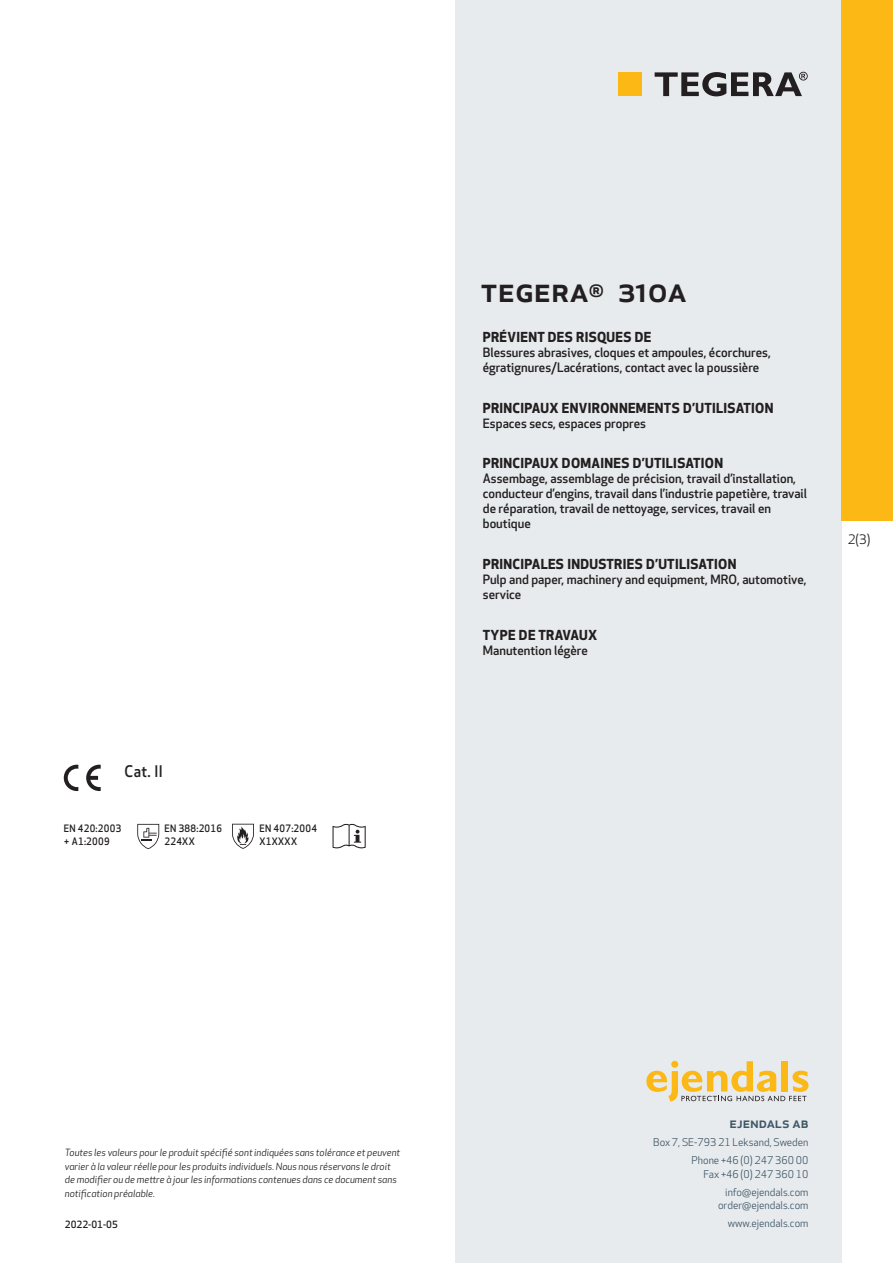
<style>
.page{position:relative;width:893px;height:1263px;background:#fff}
.page>*{position:absolute;margin:0;border:0;box-sizing:border-box;transform-origin:0 0}
.prodname{font:500 34.5px "Apex New";color:#231f20}
.t1{font:500 15.6px "Apex New";color:#231f20;scale:.95 1}
.t2{font:500 15px "Apex New";color:#405968}
.Funktion_body{font:700 13.5px "Apex New";letter-spacing:.025em;color:#231f20}
.t3{font:12.75px "Apex New";color:#231f20}
.Funktion_body-2{font:500 12.6px/15px "Apex New";color:#231f20}
.t4{font:10.5px/18px "Apex New";color:#405968;text-align:right}
.PictogramText{font:500 10.05px/13.5px "Apex New";letter-spacing:.025em;color:#231f20;scale:.95 1}
.t5{font:italic 9.75px/13.5px "Apex New";color:#231f20}
.t6{font:500 9.75px "Apex New";color:#231f20}
</style>
<div class="page">
<div style="left:455px;top:0;width:387px;height:1263px;background:#e8ebee"></div>
<svg style="left:646px;top:1061px;width:162px;height:40px"></svg>
<div style="left:842px;top:0;width:51px;height:520px;background:#fcb814"></div>
<div style="left:618px;top:72px;width:24px;height:24px;background:#fcb814"></div>
<svg style="left:655px;top:72px;width:153px;height:24px"></svg>
<svg style="left:86px;top:765px;width:15px;height:26px"></svg>
<svg style="left:64px;top:765px;width:14px;height:26px"></svg>
<svg style="left:137px;top:824px;width:22px;height:25px"></svg>
<svg style="left:232px;top:824px;width:22px;height:25px"></svg>
<svg style="left:333px;top:824px;width:33px;height:24px"></svg>
<p class="t1" style="left:125px;top:761px;width:42px">Cat. II</p>
<p class="PictogramText" style="left:64px;top:821px;width:62px">EN 420:2003 + A1:2009</p>
<p class="PictogramText" style="left:165px;top:821px;width:62px">EN 388:2016</p>
<p class="PictogramText" style="left:165px;top:834px;width:33px">224XX</p>
<p class="PictogramText" style="left:259px;top:821px;width:62px">EN 407:2004</p>
<p class="PictogramText" style="left:259px;top:834px;width:41px">X1XXXX</p>
<p class="prodname" style="left:480px;top:266px;width:208px">TEGERA<sup>®</sup> 310A</p>
<p class="Funktion_body" style="left:483px;top:327px;width:170px">PRÉVIENT DES RISQUES DE</p>
<p class="Funktion_body-2" style="left:483px;top:345px;width:289px">Blessures abrasives, cloques et ampoules, écorchures, égratignures/Lacérations, contact avec la poussière</p>
<p class="Funktion_body" style="left:483px;top:398px;width:292px">PRINCIPAUX ENVIRONNEMENTS D’UTILISATION</p>
<p class="Funktion_body-2" style="left:483px;top:415px;width:165px">Espaces secs, espaces propres</p>
<p class="Funktion_body" style="left:483px;top:453px;width:242px">PRINCIPAUX DOMAINES D’UTILISATION</p>
<p class="Funktion_body-2" style="left:483px;top:471px;width:326px">Assembage, assemblage de précision, travail d’installation, conducteur d’engins, travail dans l’industrie papetière, travail de réparation, travail de nettoyage, services, travail en boutique</p>
<p class="Funktion_body" style="left:483px;top:554px;width:255px">PRINCIPALES INDUSTRIES D’UTILISATION</p>
<p class="Funktion_body-2" style="left:483px;top:571px;width:325px">Pulp and paper, machinery and equipment, MRO, automotive, service</p>
<p class="Funktion_body" style="left:483px;top:625px;width:116px">TYPE DE TRAVAUX</p>
<p class="Funktion_body-2" style="left:483px;top:642px;width:107px">Manutention légère</p>
<p class="t3" style="left:848px;top:531px;width:24px">2(3)</p>
<p class="t5" style="left:65px;top:1146px;width:337px">Toutes les valeurs pour le produit spécifié sont indiquées sans tolérance et peuvent varier à la valeur réelle pour les produits individuels. Nous nous réservons le droit de modifier ou de mettre à jour les informations contenues dans ce document sans notification préalable.</p>
<p class="t2" style="left:729px;top:1113px;width:80px">ejendals ab</p>
<p class="t4" style="left:653px;top:1133px;width:157px">Box 7, SE-793 21 Leksand, Sweden<br>Phone +46 (0) 247 360 00</p>
<p class="t4" style="left:703px;top:1165px;width:107px">Fax +46 (0) 247 360 10 info@ejendals.com</p>
<p class="t4" style="left:718px;top:1196px;width:92px">order@ejendals.com</p>
<p class="t6" style="left:65px;top:1218px;width:54px">2022-01-05</p>
<p class="t4" style="left:728px;top:1215px;width:82px">www.ejendals.com</p>
</div>
